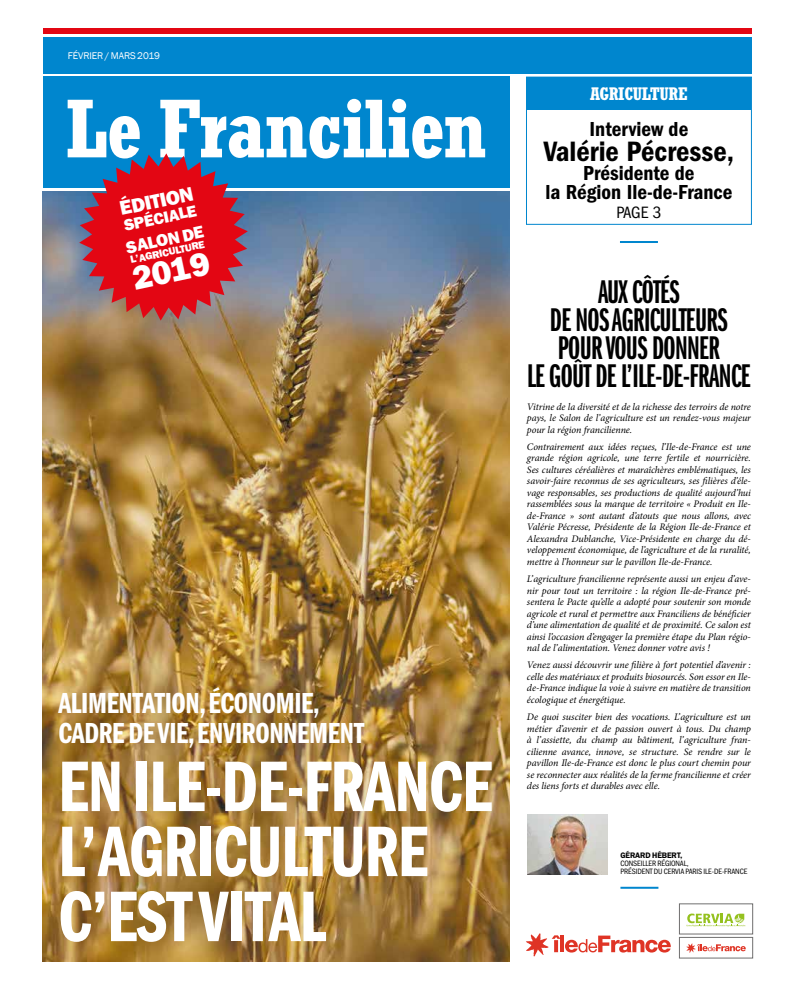
<style>
.page{position:relative;width:794px;height:993px;background:#fff}
.page>*{position:absolute;margin:0;border:0;box-sizing:border-box;transform-origin:0 0}
.t1{font:700 condensed 82px "Rockwell";letter-spacing:-.015em;color:#fff}
.t2{font:74px/65px "Franklin Gothic Demi Cmpr";letter-spacing:-.01em;color:#fff}
.t3{font:34px/28px "Franklin Gothic Demi X Cmpr";letter-spacing:-.02em;color:#000;text-align:center}
.t4{font:800 33.2px "Franklin Gothic";color:#fff}
.t5{font:30px/30px "Franklin Gothic Demi Cmpr";letter-spacing:-.01em;color:#fff}
.t6{font:600 condensed 29px "Franklin Gothic";color:#000}
.t7{font:600 condensed 21px/19px "Franklin Gothic";color:#000;text-align:center}
.t8{font:800 19.9px "Franklin Gothic";color:#fff}
.t9{font:700 condensed 18px "Rockwell";letter-spacing:-.015em;color:#fff}
.t10{font:800 17.1px "Franklin Gothic";color:#fff}
.t11{font:condensed 17px "Franklin Gothic";color:#000}
.t12{font:800 16.2px "Franklin Gothic";color:#fff}
.t13{font:800 10.4px "Franklin Gothic";color:#fff}
.t14{font:italic 10px/11.5px "Minion Pro";letter-spacing:-.005em;color:#000;text-align:justify}
.t15{font:10px "Franklin Gothic";letter-spacing:-.015em;color:#fff}
.t16{font:condensed 8px/8px "Franklin Gothic";letter-spacing:-.01em;color:#000}
.t17{font:600 8px "Franklin Gothic";letter-spacing:-.015em;color:#000}
</style>
<div class="page">
<img style="left:43px;top:192px;width:466px;height:769px">
<div style="left:679px;top:903px;width:74px;height:30px;background:#fff;border:1px solid #706f6f"></div>
<div style="left:679px;top:936px;width:74px;height:21px;background:#fff;border:1px solid #706f6f"></div>
<svg style="left:686px;top:913px;width:59px;height:13px"></svg>
<svg style="left:686px;top:943px;width:60px;height:9px"></svg>
<svg style="left:526px;top:933px;width:145px;height:23px"></svg>
<div style="left:43px;top:77px;width:466px;height:111px;background:#0086ce"></div>
<svg style="left:79px;top:153px;width:169px;height:167px;background:#b13145"></svg>
<div style="left:43px;top:28px;width:708px;height:6px;background:#e30613"></div>
<div style="left:43px;top:37px;width:708px;height:37px;background:#0086ce"></div>
<hr style="left:620px;top:241px;width:38px;height:2px;background:#0086ce">
<hr style="left:620px;top:886px;width:38px;height:2px;background:#0086ce">
<img style="left:527px;top:814px;width:80px;height:60px">
<div style="left:526px;top:77px;width:226px;height:148px;border:1px solid #0086ce"></div>
<div style="left:526px;top:77px;width:225px;height:32px;background:#0086ce"></div>
<p class="t15" style="left:68px;top:49px;width:93px">FÉVRIER / MARS 2019</p>
<h1 class="t1" style="left:66px;top:80px;width:423px">Le Francilien</h1>
<h3 class="t8" style="left:118px;top:197px;width:76px;rotate:-12deg">ÉDITION</h3>
<h3 class="t12" style="left:122px;top:216px;width:76px;rotate:-12deg">SPÉCIALE</h3>
<h3 class="t10" style="left:124px;top:238px;width:81px;rotate:-12deg">SALON DE</h3>
<p class="t13" style="left:129px;top:254px;width:77px;rotate:-12deg">L’AGRICULTURE</p>
<h3 class="t4" style="left:129px;top:260px;width:80px;rotate:-12deg">2019</h3>
<h3 class="t5" style="left:58px;top:688px;width:307px">ALIMENTATION, ÉCONOMIE,<br>CADRE DE VIE, ENVIRONNEMENT</h3>
<h2 class="t2" style="left:58px;top:755px;width:435px">EN ILE-DE-FRANCE<br>L’AGRICULTURE<br>C’EST VITAL</h2>
<h3 class="t9" style="left:590px;top:83px;width:99px">AGRICULTURE</h3>
<h3 class="t7" style="left:589px;top:120px;width:100px">Interview de</h3>
<h3 class="t6" style="left:544px;top:135px;width:192px">Valérie Pécresse,</h3>
<h3 class="t7" style="left:545px;top:164px;width:188px">Présidente de<br>la Région Ile-de-France</h3>
<h3 class="t11" style="left:616px;top:203px;width:47px">PAGE 3</h3>
<h3 class="t3" style="left:527px;top:278px;width:225px">AUX CÔTÉS<br>DE NOS AGRICULTEURS<br>POUR VOUS DONNER<br>LE GOÛT DE L’ILE-DE-FRANCE</h3>
<p class="t14" style="left:527px;top:400px;width:225px">Vitrine de la diversité et de la richesse des terroirs de notre pays, le Salon de l’agriculture est un rendez-vous majeur pour la région francilienne.</p>
<p class="t14" style="left:527px;top:440px;width:225px">Contrairement aux idées reçues, l’Ile-de-France est une grande région agricole, une terre fertile et nourricière.<br>Ses cultures céréalières et maraîchères emblématiques, les savoir-faire reconnus de ses agriculteurs, ses filières d’éle&shy;vage responsables, ses productions de qualité aujourd’hui rassemblées sous la marque de territoire « Produit en Ile&shy;de-France » sont autant d’atouts que nous allons, avec Valérie Pécresse, Présidente de la Région Ile-de-France et Alexandra Dublanche, Vice-Présidente en charge du dé&shy;veloppement économique, de l’agriculture et de la ruralité, mettre à l’honneur sur le pavillon Ile-de-France.</p>
<p class="t14" style="left:527px;top:573px;width:225px">L’agriculture francilienne représente aussi un enjeu d’ave&shy;nir pour tout un territoire : la région Ile-de-France pré&shy;sentera le Pacte qu’elle a adopté pour soutenir son monde agricole et rural et permettre aux Franciliens de bénéficier d’une alimentation de qualité et de proximité. Ce salon est ainsi l’occasion d’engager la première étape du Plan régio&shy;nal de l’alimentation. Venez donner votre avis !</p>
<p class="t14" style="left:527px;top:659px;width:225px">Venez aussi découvrir une filière à fort potentiel d’avenir : celle des matériaux et produits biosourcés. Son essor en Ile&shy;de-France indique la voie à suivre en matière de transition écologique et énergétique.</p>
<p class="t14" style="left:527px;top:710px;width:225px">De quoi susciter bien des vocations. L’agriculture est un métier d’avenir et de passion ouvert à tous. Du champ à l’assiette, du champ au bâtiment, l’agriculture fran&shy;cilienne avance, innove, se structure. Se rendre sur le pavillon Ile-de-France est donc le plus court chemin pour se reconnecter aux réalités de la ferme francilienne et créer des liens forts et durables avec elle.</p>
<p class="t17" style="left:620px;top:850px;width:64px">GÉRARD HÉBERT,</p>
<p class="t16" style="left:620px;top:859px;width:128px">CONSEILLER RÉGIONAL,<br>PRÉSIDENT DU CERVIA PARIS ILE-DE-FRANCE</p>
</div>
